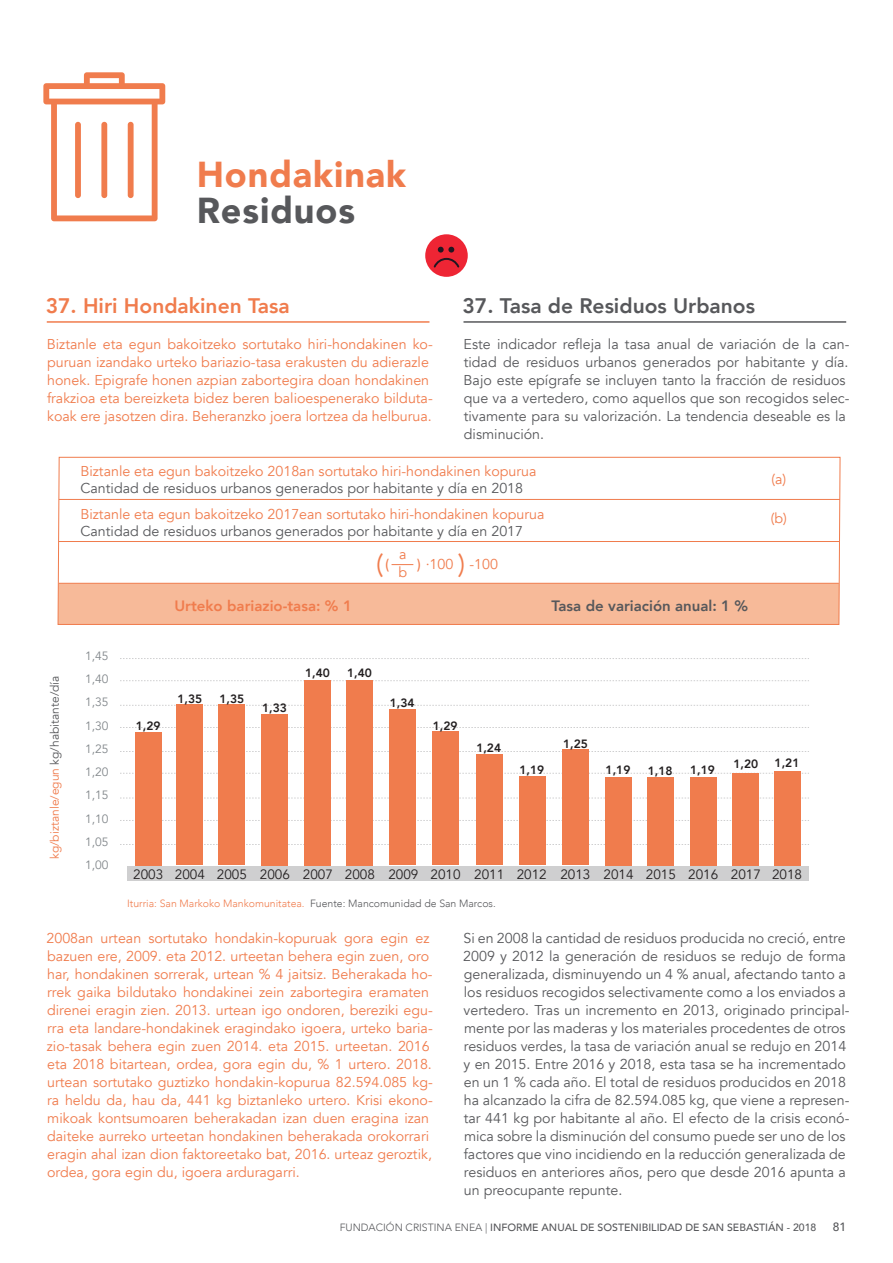
<style>
.page{position:relative;width:893px;height:1263px;background:#fff}
.page>*{position:absolute;margin:0;border:0;box-sizing:border-box;transform-origin:0 0}
.t1{font:900 36px "Avenir";letter-spacing:.025em;color:#f07c4d}
.t2{font:900 36px "Avenir";letter-spacing:.025em;color:#57585b}
.t3{font:27px "Avenir";color:#f07c4d}
.t4{font:800 21px "Avenir";color:#57585b}
.t5{font:800 21px "Avenir";color:#f07c4d}
.t6{font:800 15px "Avenir";color:#57585b}
.t7{font:800 15px "Avenir";color:#f07c4d}
.t8{font:15px "Calibri";color:#f07c4d}
.t9{font:14.25px/18px "Avenir";color:#f07c4d}
.t10{font:14.25px/18px "Avenir";color:#57585b}
.t11{font:13.5px "Avenir";color:#231f20}
.t12{font:800 12px "Avenir";color:#231f20}
.t13{font:12px/23.2px "Avenir";color:#82878b;text-align:justify}
.t14{font:12px "Avenir";color:#f07c4d}
.t15{font:500 12px "Avenir";color:#57585b}
.t16{font:500 10.5px "Avenir";color:#57585b}
.t17{font:300 10.5px "Avenir";color:#f07c4d}
.s1{color:#57585b}
.s2{font-family:"Calibri";font-size:15px}
.s3{font-weight:300}
</style>
<div class="page">
<hr style="left:463px;top:321px;width:383px;height:2px;background:#57585b">
<hr style="left:47px;top:321px;width:382px;height:2px;background:#f07c4d">
<svg style="left:57px;top:456px;width:784px;height:169px"></svg>
<svg style="left:120px;top:820px;width:689px;height:1px"></svg>
<div style="left:127px;top:866px;width:682px;height:15px;background:#cfcfd0"></div>
<svg style="left:120px;top:705px;width:689px;height:1px"></svg>
<svg style="left:120px;top:727px;width:689px;height:1px"></svg>
<svg style="left:120px;top:751px;width:689px;height:1px"></svg>
<svg style="left:120px;top:773px;width:689px;height:1px"></svg>
<svg style="left:120px;top:798px;width:689px;height:1px"></svg>
<svg style="left:120px;top:844px;width:689px;height:1px"></svg>
<svg style="left:120px;top:680px;width:689px;height:1px"></svg>
<svg style="left:120px;top:658px;width:689px;height:1px"></svg>
<div style="left:648px;top:777px;width:26px;height:88px;background:#f07c4d"></div>
<div style="left:605px;top:777px;width:26px;height:88px;background:#f07c4d"></div>
<div style="left:690px;top:777px;width:26px;height:88px;background:#f07c4d"></div>
<div style="left:733px;top:773px;width:26px;height:92px;background:#f07c4d"></div>
<div style="left:774px;top:770px;width:26px;height:95px;background:#f07c4d"></div>
<div style="left:562px;top:750px;width:26px;height:115px;background:#f07c4d"></div>
<div style="left:519px;top:777px;width:26px;height:88px;background:#f07c4d"></div>
<div style="left:476px;top:754px;width:26px;height:111px;background:#f07c4d"></div>
<div style="left:433px;top:731px;width:26px;height:134px;background:#f07c4d"></div>
<div style="left:390px;top:709px;width:26px;height:156px;background:#f07c4d"></div>
<div style="left:347px;top:680px;width:26px;height:185px;background:#f07c4d"></div>
<div style="left:305px;top:680px;width:26px;height:185px;background:#f07c4d"></div>
<div style="left:262px;top:714px;width:26px;height:151px;background:#f07c4d"></div>
<div style="left:219px;top:704px;width:26px;height:161px;background:#f07c4d"></div>
<div style="left:177px;top:704px;width:26px;height:161px;background:#f07c4d"></div>
<div style="left:136px;top:731px;width:26px;height:134px;background:#f07c4d"></div>
<svg style="left:43px;top:72px;width:122px;height:149px"></svg>
<div style="left:75px;top:122px;width:6px;height:76px;background:#f07c4d;border-radius:3px"></div>
<div style="left:101px;top:122px;width:6px;height:76px;background:#f07c4d;border-radius:3px"></div>
<div style="left:128px;top:122px;width:6px;height:76px;background:#f07c4d;border-radius:3px"></div>
<svg style="left:392px;top:564px;width:21px;height:1px"></svg>
<div style="left:425px;top:234px;width:43px;height:43px;background:#ee2534;border-radius:50%"></div>
<svg style="left:433px;top:247px;width:27px;height:21px"></svg>
<h1 class="t1" style="left:197px;top:143px;width:211px">Hondakinak</h1>
<h1 class="t2" style="left:197px;top:179px;width:160px">Residuos</h1>
<h3 class="t5" style="left:46px;top:289px;width:246px">37. Hiri Hondakinen Tasa</h3>
<p class="t9" style="left:47px;top:335px;width:387px">Biztanle eta egun bakoitzeko sortutako hiri-hondakinen ko&shy;puruan izandako urteko bariazio-tasa erakusten du adierazle honek. Epigrafe honen azpian zabortegira doan hondakinen frakzioa eta bereizketa bidez beren balioespenerako bilduta&shy;koak ere jasotzen dira. Beheranzko joera lortzea da helburua.</p>
<h3 class="t4" style="left:462px;top:289px;width:294px">37. Tasa de Residuos Urbanos</h3>
<p class="t10" style="left:464px;top:335px;width:387px">Este indicador refleja la tasa anual de variación de la can&shy;tidad de residuos urbanos generados por habitante y día.<br>Bajo este epígrafe se incluyen tanto la fracción de residuos que va a vertedero, como aquellos que son recogidos selec&shy;tivamente para su valorización. La tendencia deseable es la disminución.</p>
<p class="t14" style="left:47px;top:859px;width:185px;rotate:-90deg">kg/biztanle/egun <span class="s1">kg/habitante/día</span></p>
<p class="t9" style="left:80px;top:463px;width:458px">Biztanle eta egun bakoitzeko 2018an sortutako hiri-hondakinen kopurua</p>
<p class="t10" style="left:80px;top:479px;width:444px">Cantidad de residuos urbanos generados por habitante y día en 2018</p>
<p class="t9" style="left:80px;top:505px;width:465px">Biztanle eta egun bakoitzeko 2017ean sortutako hiri-hondakinen kopurua</p>
<p class="t10" style="left:80px;top:522px;width:444px">Cantidad de residuos urbanos generados por habitante y día en 2017</p>
<p class="t9" style="left:398px;top:545px;width:10px">a b</p>
<h2 class="t3" style="left:376px;top:547px;width:9px">(</h2>
<h2 class="t3" style="left:458px;top:547px;width:9px">)</h2>
<p class="t8" style="left:385px;top:554px;width:6px">(</p>
<p class="t9" style="left:417px;top:555px;width:83px"><span class="s2">)</span> ·100 -100</p>
<p class="t7" style="left:174px;top:594px;width:179px">Urteko bariazio-tasa: % 1</p>
<p class="t6" style="left:551px;top:594px;width:198px">Tasa de variación anual: 1 %</p>
<p class="t9" style="left:771px;top:470px;width:16px">(a)</p>
<p class="t9" style="left:771px;top:509px;width:18px">(b)</p>
<p class="t13" style="left:85px;top:644px;width:25px">1,45<br>1,40<br>1,35<br>1,30<br>1,25<br>1,20<br>1,15<br>1,10<br>1,05<br>1,00</p>
<p class="t12" style="left:178px;top:689px;width:26px">1,35</p>
<p class="t12" style="left:219px;top:689px;width:26px">1,35</p>
<p class="t12" style="left:305px;top:664px;width:26px">1,40</p>
<p class="t12" style="left:347px;top:664px;width:26px">1,40</p>
<p class="t12" style="left:262px;top:698px;width:26px">1,33</p>
<p class="t12" style="left:390px;top:693px;width:26px">1,34</p>
<p class="t12" style="left:136px;top:716px;width:26px">1,29</p>
<p class="t12" style="left:433px;top:716px;width:26px">1,29</p>
<p class="t12" style="left:476px;top:738px;width:26px">1,24</p>
<p class="t12" style="left:563px;top:734px;width:26px">1,25</p>
<p class="t12" style="left:519px;top:761px;width:26px">1,19</p>
<p class="t12" style="left:606px;top:761px;width:26px">1,19</p>
<p class="t12" style="left:690px;top:761px;width:26px">1,19</p>
<p class="t12" style="left:648px;top:762px;width:26px">1,18</p>
<p class="t12" style="left:733px;top:755px;width:26px">1,20</p>
<p class="t12" style="left:775px;top:753px;width:26px">1,21</p>
<p class="t11" style="left:133px;top:866px;width:670px">2003 2004 2005 2006 2007 2008 2009 2010 2011 2012 2013 2014 2015 2016 2017 2018</p>
<p class="t17" style="left:127px;top:897px;width:370px">Iturria: San Markoko Mankomunitatea. <span class="s1">Fuente: Mancomunidad de San Marcos.</span></p>
<p class="t9" style="left:47px;top:929px;width:388px">2008an urtean sortutako hondakin-kopuruak gora egin ez bazuen ere, 2009. eta 2012. urteetan behera egin zuen, oro har, hondakinen sorrerak, urtean % 4 jaitsiz. Beherakada ho&shy;rrek gaika bildutako hondakinei zein zabortegira eramaten direnei eragin zien. 2013. urtean igo ondoren, bereziki egu&shy;rra eta landare-hondakinek eragindako igoera, urteko baria&shy;zio-tasak behera egin zuen 2014. eta 2015. urteetan. 2016 eta 2018 bitartean, ordea, gora egin du, % 1 urtero. 2018. urtean sortutako guztizko hondakin-kopurua 82.594.085 kg&shy;ra heldu da, hau da, 441 kg biztanleko urtero. Krisi ekono&shy;mikoak kontsumoaren beherakadan izan duen eragina izan daiteke aurreko urteetan hondakinen beherakada orokorrari eragin ahal izan dion faktoreetako bat, 2016. urteaz geroztik, ordea, gora egin du, igoera arduragarri.</p>
<p class="t10" style="left:463px;top:929px;width:388px">Si en 2008 la cantidad de residuos producida no creció, entre 2009 y 2012 la generación de residuos se redujo de forma generalizada, disminuyendo un 4 % anual, afectando tanto a los residuos recogidos selectivamente como a los enviados a vertedero. Tras un incremento en 2013, originado principal&shy;mente por las maderas y los materiales procedentes de otros residuos verdes, la tasa de variación anual se redujo en 2014 y en 2015. Entre 2016 y 2018, esta tasa se ha incrementado en un 1 % cada año. El total de residuos producidos en 2018 ha alcanzado la cifra de 82.594.085 kg, que viene a represen&shy;tar 441 kg por habitante al año. El efecto de la crisis econó&shy;mica sobre la disminución del consumo puede ser uno de los factores que vino incidiendo en la reducción generalizada de residuos en anteriores años, pero que desde 2016 apunta a un preocupante repunte.</p>
<p class="t16" style="left:340px;top:1218px;width:478px"><span class="s3">FUNDACIÓN CRISTINA ENEA |</span> INFORME ANUAL DE SOSTENIBILIDAD DE SAN SEBASTIÁN - 2018</p>
<p class="t15" style="left:833px;top:1216px;width:15px">81</p>
</div>
